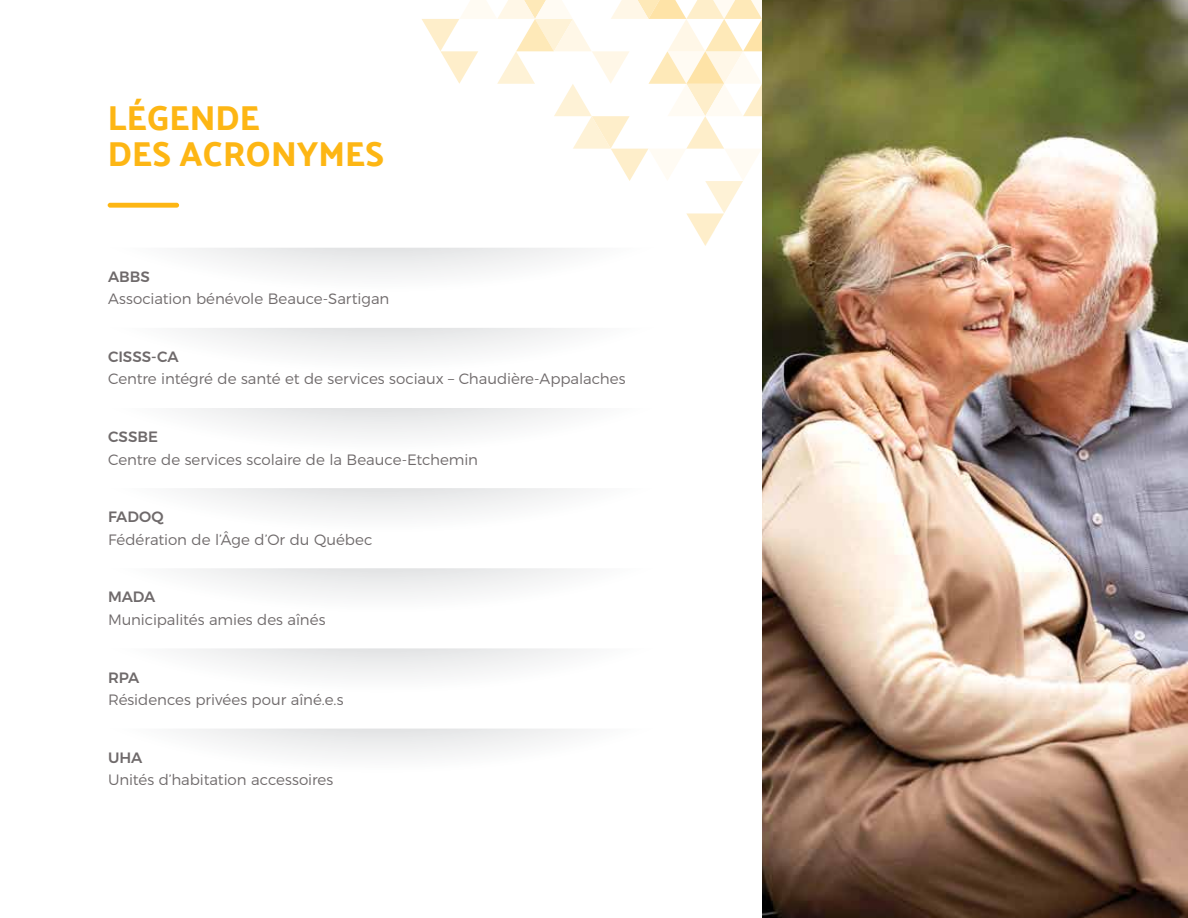
<style>
.page{position:relative;width:1188px;height:918px;background:#fff}
.page>*{position:absolute;margin:0;border:0;box-sizing:border-box;transform-origin:0 0}
.t1{font:500 34.5px/36px "Palanquin Dark";color:#fdb614}
.t2{font:300 15px "Montserrat";letter-spacing:-.005em;color:#6f6a6b}
.t3{font:500 15px "Montserrat";color:#6f6a6b}
</style>
<div class="page">
<img style="left:762px;top:0;width:426px;height:918px">
<svg style="left:180px;top:328px;width:403px;height:28px"></svg>
<svg style="left:180px;top:408px;width:404px;height:28px"></svg>
<svg style="left:183px;top:488px;width:398px;height:28px"></svg>
<svg style="left:182px;top:568px;width:400px;height:28px"></svg>
<svg style="left:182px;top:648px;width:400px;height:28px"></svg>
<svg style="left:181px;top:729px;width:402px;height:27px"></svg>
<svg style="left:108px;top:0;width:654px;height:275px"></svg>
<h1 class="t1" style="left:108px;top:100px;width:278px">LÉGENDE<br>DES ACRONYMES</h1>
<p class="t3" style="left:108px;top:264px;width:43px">ABBS</p>
<p class="t2" style="left:108px;top:287px;width:283px">Association bénévole Beauce-Sartigan</p>
<p class="t3" style="left:108px;top:345px;width:72px">CISSS-CA</p>
<p class="t2" style="left:108px;top:367px;width:519px">Centre intégré de santé et de services sociaux – Chaudière-Appalaches</p>
<p class="t3" style="left:108px;top:425px;width:52px">CSSBE</p>
<p class="t2" style="left:108px;top:448px;width:372px">Centre de services scolaire de la Beauce-Etchemin</p>
<p class="t3" style="left:108px;top:505px;width:57px">FADOQ</p>
<p class="t2" style="left:108px;top:528px;width:266px">Fédération de l’Âge d’Or du Québec</p>
<p class="t3" style="left:108px;top:585px;width:49px">MADA</p>
<p class="t2" style="left:108px;top:608px;width:219px">Municipalités amies des aînés</p>
<p class="t3" style="left:108px;top:665px;width:33px">RPA</p>
<p class="t2" style="left:108px;top:688px;width:237px">Résidences privées pour aîné.e.s</p>
<p class="t3" style="left:108px;top:745px;width:36px">UHA</p>
<p class="t2" style="left:108px;top:768px;width:227px">Unités d’habitation accessoires</p>
</div>
